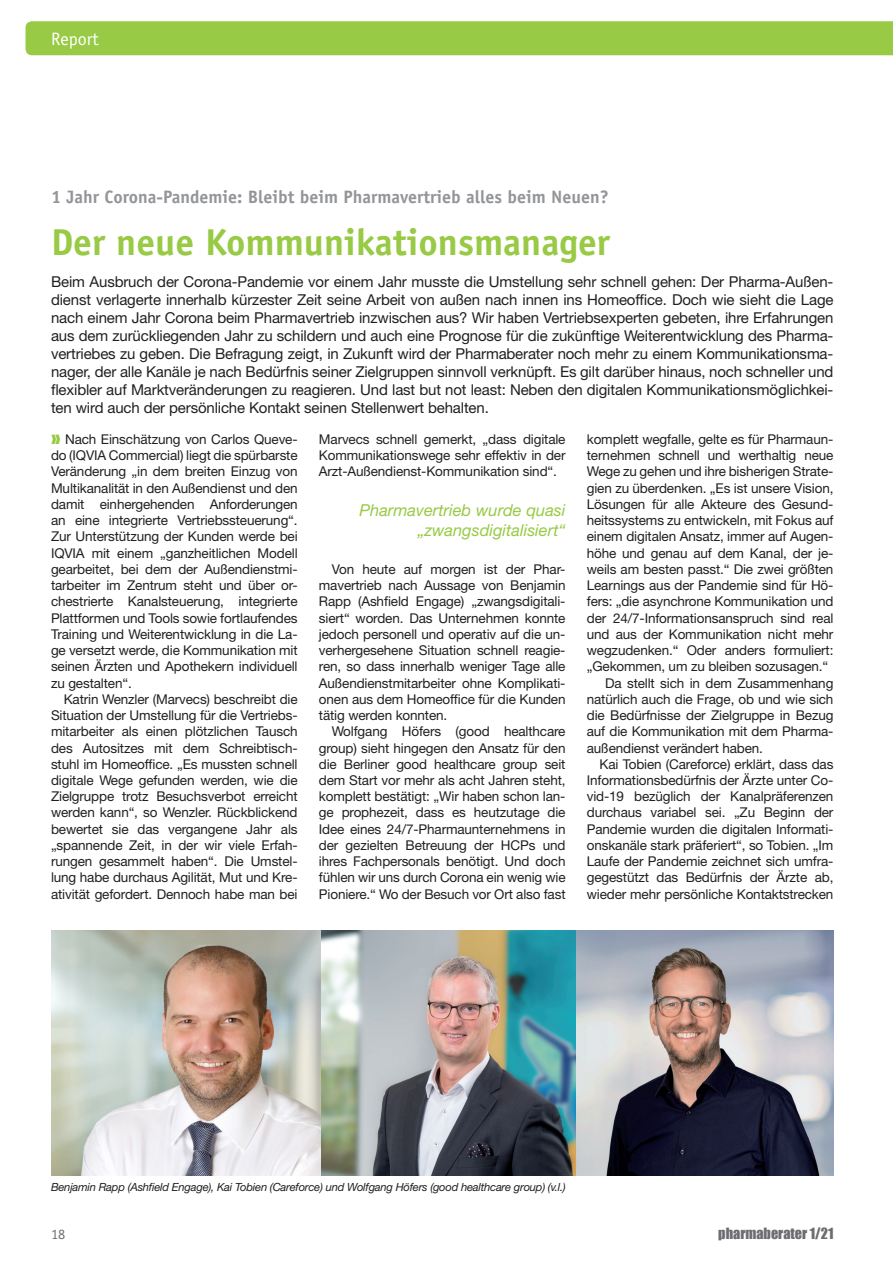
<style>
.page{position:relative;width:893px;height:1263px;background:#fff}
.page>*{position:absolute;margin:0;border:0;box-sizing:border-box;transform-origin:0 0}
._05_Headlines{font:700 37.5px "Officina Sans";color:#98ca45}
.pb_Vorspann{font:700 18px "Officina Sans";color:#939598}
.t1{font:18px "Officina Sans";color:#fff}
.pb_Zwischenüberschri{font:italic 16.5px/19.8px "Helvetica Neue LT Std";color:#98ca45;text-align:right}
._07_Vorspann{font:15px/18px "Helvetica Neue LT Std";letter-spacing:-.01em;color:#231f20;text-align:justify}
.t2{font:14.25px "Impact";color:#6c6d70}
.t3{font:14.25px "Officina Sans";color:#6c6d70}
._01_Fließtext{font:13.5px/16.2px "Helvetica Neue LT Std";letter-spacing:-.01em;color:#231f20;text-align:justify}
.in_Bildunterschrift{font:italic 11.25px "Helvetica Neue LT Std";letter-spacing:-.02em;color:#231f20}
</style>
<div class="page">
<div style="left:26px;top:21px;width:867px;height:34px;background:#98ca45"></div>
<img style="left:52px;top:931px;width:781px;height:245px">
<p class="t1" style="left:51px;top:28px;width:49px">Report</p>
<p class="pb_Vorspann" style="left:51px;top:186px;width:559px">1 Jahr Corona-Pandemie: Bleibt beim Pharmavertrieb alles beim Neuen?</p>
<p class="_05_Headlines" style="left:51px;top:219px;width:561px">Der neue Kommunikationsmanager</p>
<p class="_07_Vorspann" style="left:51px;top:273px;width:784px">Beim Ausbruch der Corona-Pandemie vor einem Jahr musste die Umstellung sehr schnell gehen: Der Pharma-Außen&shy;dienst verlagerte innerhalb kürzester Zeit seine Arbeit von außen nach innen ins Homeoffice. Doch wie sieht die Lage nach einem Jahr Corona beim Pharmavertrieb inzwischen aus? Wir haben Vertriebsexperten gebeten, ihre Erfahrungen aus dem zurückliegenden Jahr zu schildern und auch eine Prognose für die zukünftige Weiterentwicklung des Pharma&shy;vertriebes zu geben. Die Befragung zeigt, in Zukunft wird der Pharmaberater noch mehr zu einem Kommunikationsma&shy;nager, der alle Kanäle je nach Bedürfnis seiner Zielgruppen sinnvoll verknüpft. Es gilt darüber hinaus, noch schneller und flexibler auf Marktveränderungen zu reagieren. Und last but not least: Neben den digitalen Kommunikationsmöglichkei&shy;ten wird auch der persönliche Kontakt seinen Stellenwert behalten.</p>
<p class="_01_Fließtext" style="left:51px;top:431px;width:248px;text-indent:14px">Nach Einschätzung von Carlos Queve&shy;do (IQVIA Commercial) liegt die spürbarste Veränderung „in dem breiten Einzug von Multikanalität in den Außendienst und den damit einhergehenden Anforderungen an eine integrierte Vertriebssteuerung“.<br>Zur Unterstützung der Kunden werde bei IQVIA mit einem „ganzheitlichen Modell gearbeitet, bei dem der Außendienstmi&shy;tarbeiter im Zentrum steht und über or&shy;chestrierte Kanalsteuerung, integrierte Plattformen und Tools sowie fortlaufendes Training und Weiterentwicklung in die La&shy;ge versetzt werde, die Kommunikation mit seinen Ärzten und Apothekern individuell zu gestalten“.</p>
<p class="_01_Fließtext" style="left:51px;top:691px;width:248px;text-indent:13px">Katrin Wenzler (Marvecs) beschreibt die Situation der Umstellung für die Vertriebs&shy;mitarbeiter als einen plötzlichen Tausch des Autositzes mit dem Schreibtisch&shy;stuhl im Homeoffice. „Es mussten schnell digitale Wege gefunden werden, wie die Zielgruppe trotz Besuchsverbot erreicht werden kann“, so Wenzler. Rückblickend bewertet sie das vergangene Jahr als „spannende Zeit, in der wir viele Erfah&shy;rungen gesammelt haben“. Die Umstel&shy;lung habe durchaus Agilität, Mut und Kre&shy;ativität gefordert. Dennoch habe man bei</p>
<p class="_01_Fließtext" style="left:587px;top:431px;width:248px">komplett wegfalle, gelte es für Pharmaun&shy;ternehmen schnell und werthaltig neue Wege zu gehen und ihre bisherigen Strate&shy;gien zu überdenken. „Es ist unsere Vision, Lösungen für alle Akteure des Gesund&shy;heitssystems zu entwickeln, mit Fokus auf einem digitalen Ansatz, immer auf Augen&shy;höhe und genau auf dem Kanal, der je&shy;weils am besten passt.“ Die zwei größten Learnings aus der Pandemie sind für Hö&shy;fers: „die asynchrone Kommunikation und der 24/7-Informationsanspruch sind real und aus der Kommunikation nicht mehr wegzudenken.“ Oder anders formuliert: „Gekommen, um zu bleiben sozusagen.“</p>
<p class="_01_Fließtext" style="left:587px;top:674px;width:248px;text-indent:18px">Da stellt sich in dem Zusammenhang natürlich auch die Frage, ob und wie sich die Bedürfnisse der Zielgruppe in Bezug auf die Kommunikation mit dem Pharma&shy;außendienst verändert haben.</p>
<p class="_01_Fließtext" style="left:587px;top:756px;width:248px;text-indent:13px">Kai Tobien (Careforce) erklärt, dass das Informationsbedürfnis der Ärzte unter Co&shy;vid-19 bezüglich der Kanalpräferenzen durchaus variabel sei. „Zu Beginn der Pandemie wurden die digitalen Informati&shy;onskanäle stark präferiert“, so Tobien. „Im Laufe der Pandemie zeichnet sich umfra&shy;gegestützt das Bedürfnis der Ärzte ab, wieder mehr persönliche Kontaktstrecken</p>
<p class="_01_Fließtext" style="left:319px;top:431px;width:248px">Marvecs schnell gemerkt, „dass digitale Kommunikationswege sehr effektiv in der Arzt-Außendienst-Kommunikation sind“.</p>
<p class="pb_Zwischenüberschri" style="left:359px;top:500px;width:208px">Pharmavertrieb wurde quasi „zwangsdigitalisiert“</p>
<p class="_01_Fließtext" style="left:319px;top:561px;width:248px;text-indent:13px">Von heute auf morgen ist der Phar&shy;mavertrieb nach Aussage von Benjamin Rapp (Ashfield Engage) „zwangsdigitali&shy;siert“ worden. Das Unternehmen konnte jedoch personell und operativ auf die un&shy;verhergesehene Situation schnell reagie&shy;ren, so dass innerhalb weniger Tage alle Außendienstmitarbeiter ohne Komplikati&shy;onen aus dem Homeoffice für die Kunden tätig werden konnten.</p>
<p class="_01_Fließtext" style="left:319px;top:723px;width:248px;text-indent:13px">Wolfgang Höfers (good healthcare group) sieht hingegen den Ansatz für den die Berliner good healthcare group seit dem Start vor mehr als acht Jahren steht, komplett bestätigt: „Wir haben schon lan&shy;ge prophezeit, dass es heutzutage die Idee eines 24/7-Pharmaunternehmens in der gezielten Betreuung der HCPs und ihres Fachpersonals benötigt. Und doch fühlen wir uns durch Corona ein wenig wie Pioniere.“ Wo der Besuch vor Ort also fast</p>
<p class="in_Bildunterschrift" style="left:51px;top:1180px;width:516px">Benjamin Rapp (Ashfield Engage), Kai Tobien (Careforce) und Wolfgang Höfers (good healthcare group) (v.l.)</p>
<p class="t3" style="left:51px;top:1226px;width:16px">18</p>
<p class="t2" style="left:718px;top:1223px;width:117px">pharmaberater 1/21</p>
</div>
